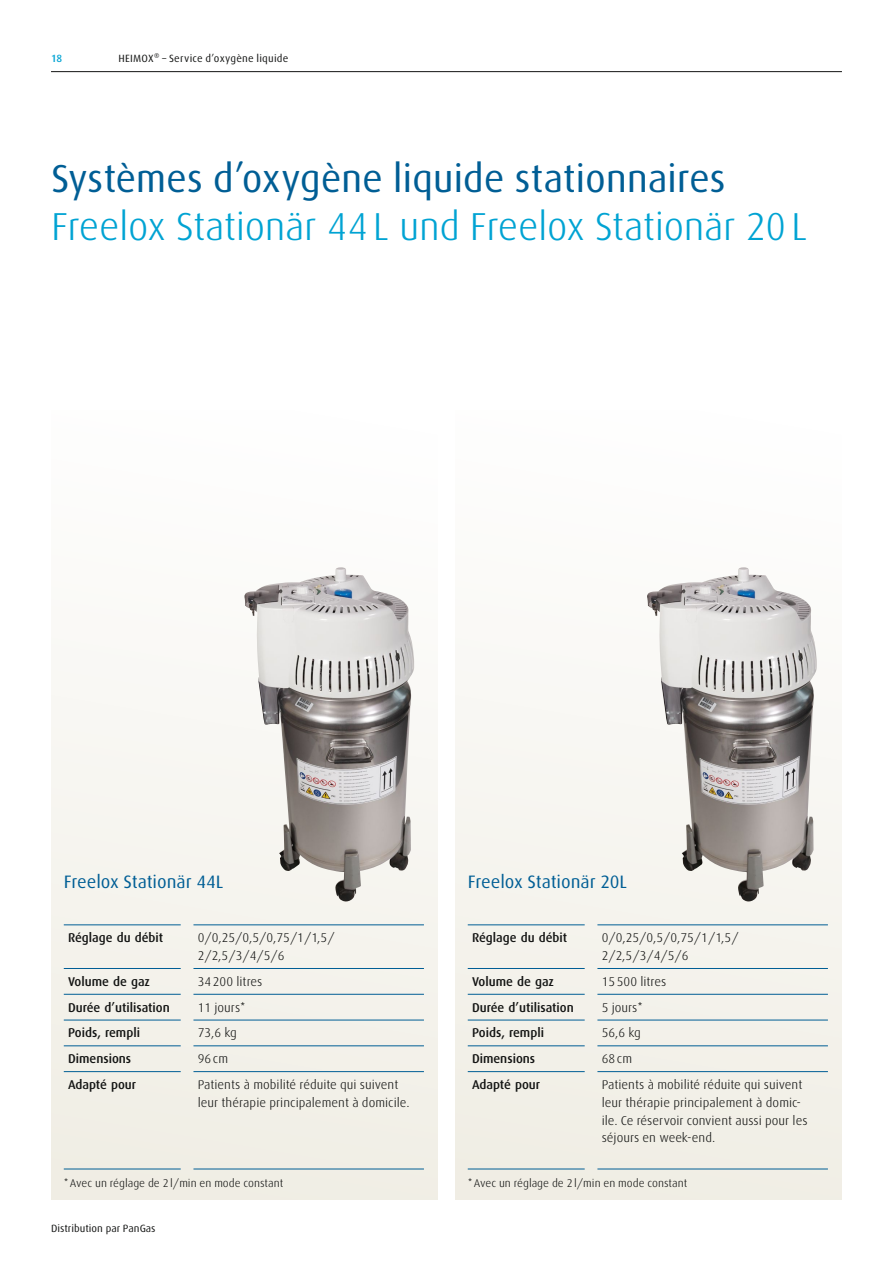
<style>
.page{position:relative;width:893px;height:1263px;background:#fff}
.page>*{position:absolute;margin:0;border:0;box-sizing:border-box;transform-origin:0 0}
.t1{font:300 39px "Linde Dax Global";letter-spacing:-.015em;color:#00a3d3}
.t2{font:39px "Linde Dax Global";letter-spacing:-.01em;color:#005e95}
.t3{font:18px "Linde Dax Global";letter-spacing:-.005em;color:#005e95}
.t4{font:300 12.75px/17.9px "Linde Dax Global";color:#131413}
.t5{font:500 12.75px "Linde Dax Global";color:#131413}
.t6{font:300 11.25px "Linde Dax Global";color:#131413}
.t7{font:10.5px "Linde Dax Global";letter-spacing:.005em;color:#131413}
.t8{font:500 10.5px "Linde Dax Global";color:#00a3d3}
</style>
<div class="page">
<div style="left:455px;top:411px;width:387px;height:789px;background:linear-gradient(to bottom,#fbfbfa,#edebe2)"></div>
<div style="left:51px;top:411px;width:387px;height:789px;background:linear-gradient(to bottom,#fcfcfb,#edece3)"></div>
<img style="left:647px;top:567px;width:150px;height:335px">
<img style="left:244px;top:567px;width:155px;height:335px">
<hr style="left:51px;top:71px;width:791px;height:1px;background:#131413">
<hr style="left:468px;top:924px;width:117px;height:1px;background:#005e95">
<hr style="left:597px;top:924px;width:231px;height:1px;background:#005e95">
<hr style="left:468px;top:968px;width:117px;height:1px;background:#005e95">
<hr style="left:597px;top:968px;width:231px;height:1px;background:#005e95">
<hr style="left:468px;top:994px;width:117px;height:1px;background:#005e95">
<hr style="left:597px;top:994px;width:231px;height:1px;background:#005e95">
<hr style="left:468px;top:1020px;width:117px;height:1px;background:#005e95">
<hr style="left:597px;top:1020px;width:231px;height:1px;background:#005e95">
<hr style="left:468px;top:1045px;width:117px;height:1px;background:#005e95">
<hr style="left:597px;top:1045px;width:231px;height:1px;background:#005e95">
<hr style="left:468px;top:1071px;width:117px;height:1px;background:#005e95">
<hr style="left:597px;top:1071px;width:231px;height:1px;background:#005e95">
<hr style="left:468px;top:1169px;width:117px;height:1px;background:#005e95">
<hr style="left:597px;top:1169px;width:231px;height:1px;background:#005e95">
<hr style="left:64px;top:924px;width:117px;height:1px;background:#005e95">
<hr style="left:193px;top:924px;width:231px;height:1px;background:#005e95">
<hr style="left:64px;top:968px;width:117px;height:1px;background:#005e95">
<hr style="left:193px;top:968px;width:231px;height:1px;background:#005e95">
<hr style="left:64px;top:994px;width:117px;height:1px;background:#005e95">
<hr style="left:193px;top:994px;width:231px;height:1px;background:#005e95">
<hr style="left:64px;top:1020px;width:117px;height:1px;background:#005e95">
<hr style="left:193px;top:1020px;width:231px;height:1px;background:#005e95">
<hr style="left:64px;top:1045px;width:117px;height:1px;background:#005e95">
<hr style="left:193px;top:1045px;width:231px;height:1px;background:#005e95">
<hr style="left:64px;top:1071px;width:117px;height:1px;background:#005e95">
<hr style="left:193px;top:1071px;width:231px;height:1px;background:#005e95">
<hr style="left:64px;top:1169px;width:117px;height:1px;background:#005e95">
<hr style="left:193px;top:1169px;width:231px;height:1px;background:#005e95">
<p class="t8" style="left:51px;top:52px;width:13px">18</p>
<p class="t7" style="left:118px;top:52px;width:172px">HEIMOX® – Service d’oxygène liquide</p>
<h1 class="t2" style="left:51px;top:156px;width:676px">Systèmes d’oxygène liquide stationnaires</h1>
<h1 class="t1" style="left:51px;top:204px;width:758px">Freelox Stationär 44L und Freelox Stationär 20L</h1>
<h2 class="t3" style="left:64px;top:871px;width:161px">Freelox Stationär 44L</h2>
<h2 class="t3" style="left:468px;top:871px;width:161px">Freelox Stationär 20L</h2>
<p class="t5" style="left:68px;top:930px;width:97px">Réglage du débit</p>
<p class="t4" style="left:198px;top:929px;width:138px">0/0,25/0,5/0,75/1/1,5/<br>2/2,5/3/4/5/6</p>
<p class="t5" style="left:68px;top:974px;width:84px">Volume de gaz</p>
<p class="t4" style="left:198px;top:972px;width:66px">34200 litres</p>
<p class="t5" style="left:68px;top:1000px;width:103px">Durée d’utilisation</p>
<p class="t4" style="left:198px;top:998px;width:49px">11 jours*</p>
<p class="t5" style="left:68px;top:1025px;width:74px">Poids, rempli</p>
<p class="t4" style="left:198px;top:1024px;width:41px">73,6 kg</p>
<p class="t5" style="left:68px;top:1051px;width:65px">Dimensions</p>
<p class="t4" style="left:198px;top:1050px;width:32px">96cm</p>
<p class="t5" style="left:68px;top:1077px;width:70px">Adapté pour</p>
<p class="t4" style="left:198px;top:1075px;width:213px">Patients à mobilité réduite qui suivent leur thérapie principalement à domicile.</p>
<p class="t6" style="left:64px;top:1177px;width:221px">*Avec un réglage de 2l/min en mode constant</p>
<p class="t7" style="left:51px;top:1222px;width:106px">Distribution par PanGas</p>
<p class="t5" style="left:472px;top:930px;width:97px">Réglage du débit</p>
<p class="t4" style="left:602px;top:929px;width:138px">0/0,25/0,5/0,75/1/1,5/<br>2/2,5/3/4/5/6</p>
<p class="t5" style="left:472px;top:974px;width:84px">Volume de gaz</p>
<p class="t4" style="left:602px;top:972px;width:66px">15500 litres</p>
<p class="t5" style="left:472px;top:1000px;width:103px">Durée d’utilisation</p>
<p class="t4" style="left:602px;top:998px;width:43px">5 jours*</p>
<p class="t5" style="left:472px;top:1025px;width:74px">Poids, rempli</p>
<p class="t4" style="left:602px;top:1024px;width:41px">56,6 kg</p>
<p class="t5" style="left:472px;top:1051px;width:65px">Dimensions</p>
<p class="t4" style="left:602px;top:1050px;width:32px">68cm</p>
<p class="t5" style="left:472px;top:1077px;width:70px">Adapté pour</p>
<p class="t4" style="left:602px;top:1075px;width:207px">Patients à mobilité réduite qui suivent leur thérapie principalement à domic&shy;ile. Ce réservoir convient aussi pour les séjours en week-end.</p>
<p class="t6" style="left:468px;top:1177px;width:221px">*Avec un réglage de 2l/min en mode constant</p>
</div>
